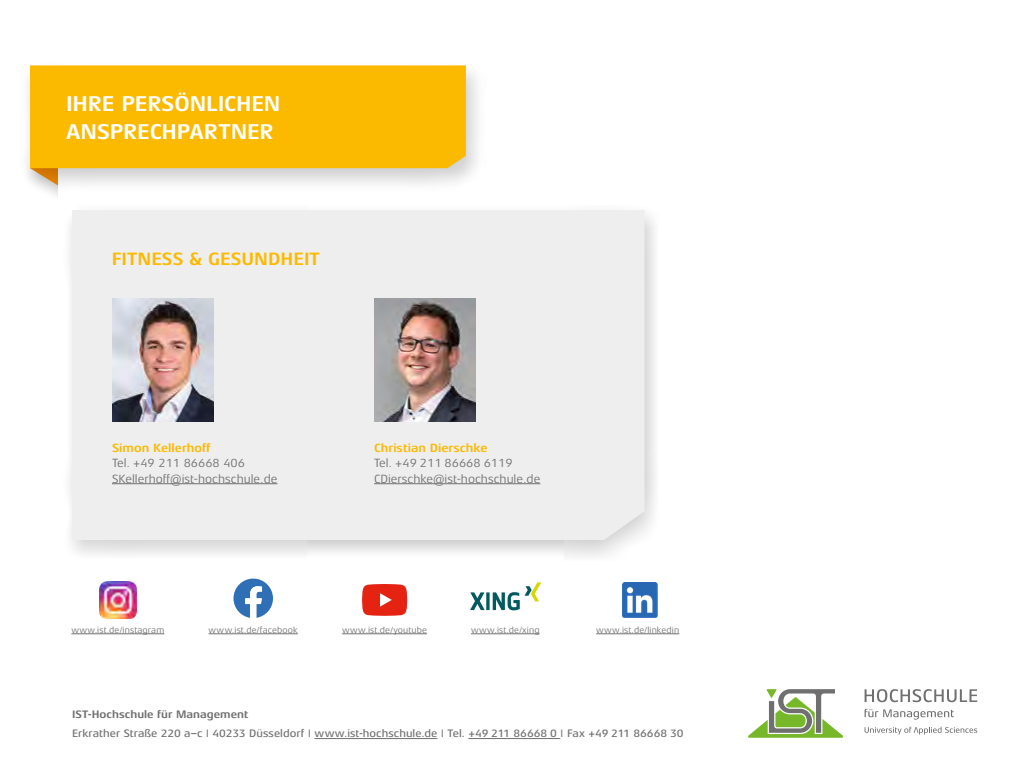
<style>
.page{position:relative;width:1024px;height:768px;background:#fff}
.page>*{position:absolute;margin:0;border:0;box-sizing:border-box;transform-origin:0 0}
.t1{font:700 21.8px/28px "Aeonis LT Pro";letter-spacing:-.01em;color:#fff}
.t2{font:700 18.2px "Aeonis LT Pro";color:#fbba00}
.t3{font:12.1px/15.2px "Aeonis LT Pro";color:#706f6f}
.t4{font:700 12.1px "Aeonis LT Pro";color:#fbba00}
.t5{font:500 11px "Aeonis LT Pro";color:#706f6f}
.t6{font:700 11px "Aeonis LT Pro";letter-spacing:.005em;color:#706f6f}
.t7{font:8.9px "Aeonis LT Pro";letter-spacing:.01em;color:#706f6f}
</style>
<div class="page">
<div style="left:63px;top:205px;width:599px;height:356px;background:#000;opacity:.2"></div>
<div style="left:72px;top:210px;width:573px;height:330px;background:#efeeef"></div>
<div style="left:19px;top:60px;width:468px;height:134px;background:#000;opacity:.2"></div>
<div style="left:30px;top:65px;width:436px;height:103px;background:#fbba00"></div>
<hr style="left:315px;top:738px;width:122px;height:1px;background:#706f6f">
<hr style="left:468px;top:738px;width:92px;height:1px;background:#706f6f">
<svg style="left:865px;top:689px;width:112px;height:13px"></svg>
<svg style="left:865px;top:709px;width:89px;height:11px"></svg>
<svg style="left:865px;top:727px;width:112px;height:8px"></svg>
<svg style="left:748px;top:689px;width:95px;height:49px"></svg>
<svg style="left:470px;top:592px;width:15px;height:18px"></svg>
<svg style="left:486px;top:592px;width:4px;height:18px"></svg>
<svg style="left:493px;top:582px;width:48px;height:28px"></svg>
<hr style="left:471px;top:634px;width:69px;height:1px;background:#706f6f">
<hr style="left:596px;top:634px;width:83px;height:1px;background:#706f6f">
<img style="left:100px;top:582px;width:36px;height:36px">
<svg style="left:234px;top:579px;width:39px;height:39px"></svg>
<hr style="left:71px;top:634px;width:93px;height:1px;background:#706f6f">
<svg style="left:362px;top:584px;width:45px;height:32px"></svg>
<hr style="left:342px;top:634px;width:85px;height:1px;background:#706f6f">
<hr style="left:209px;top:634px;width:89px;height:1px;background:#706f6f">
<img style="left:623px;top:582px;width:35px;height:35px">
<img style="left:374px;top:299px;width:102px;height:123px">
<hr style="left:374px;top:483px;width:166px;height:1px;background:#706f6f">
<img style="left:112px;top:299px;width:102px;height:123px">
<hr style="left:112px;top:483px;width:165px;height:1px;background:#706f6f">
<h1 class="t1" style="left:66px;top:90px;width:216px">IHRE PERSÖNLICHEN<br>ANSPRECHPARTNER</h1>
<h2 class="t2" style="left:112px;top:248px;width:210px">FITNESS &amp; GESUNDHEIT</h2>
<p class="t4" style="left:112px;top:441px;width:100px">Simon Kellerhoff</p>
<p class="t3" style="left:112px;top:456px;width:167px">Tel. +49 211 86668 406<br>SKellerhoff@ist-hochschule.de</p>
<p class="t4" style="left:374px;top:441px;width:115px">Christian Dierschke</p>
<p class="t3" style="left:374px;top:456px;width:168px">Tel. +49 211 86668 6119<br>CDierschke@ist-hochschule.de</p>
<p class="t7" style="left:71px;top:625px;width:94px">www.ist.de/instagram</p>
<p class="t7" style="left:209px;top:625px;width:91px">www.ist.de/facebook</p>
<p class="t7" style="left:342px;top:625px;width:86px">www.ist.de/youtube</p>
<p class="t7" style="left:471px;top:625px;width:70px">www.ist.de/xing</p>
<p class="t7" style="left:596px;top:625px;width:85px">www.ist.de/linkedin</p>
<p class="t6" style="left:72px;top:709px;width:178px">IST-Hochschule für Management</p>
<p class="t5" style="left:72px;top:728px;width:613px">Erkrather Straße 220 a–c | 40233 Düsseldorf | www.ist-hochschule.de | Tel. +49 211 86668 0 | Fax +49 211 86668 30</p>
</div>
